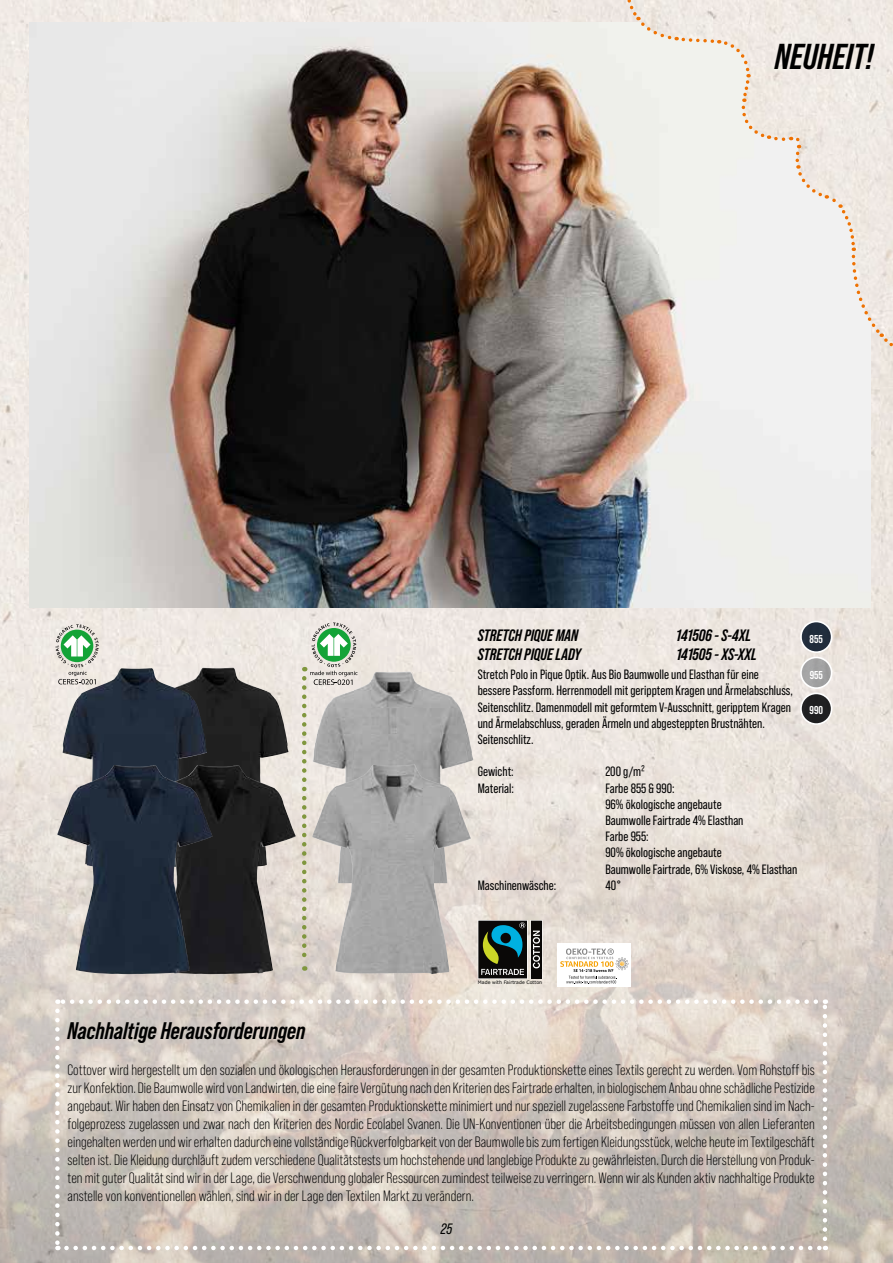
<style>
.page{position:relative;width:893px;height:1263px;background:#fff}
.page>*{position:absolute;margin:0;border:0;box-sizing:border-box;transform-origin:0 0}
.t1{font:italic 700 36px "Bebas Neue Pro";color:#000}
.t2{font:italic 700 24px "Bebas Neue Pro";color:#000}
.t3{font:italic 700 16.5px "Bebas Neue Pro";color:#000}
.t4{font:15px/18px "Bebas Neue Pro";color:#000;text-align:justify}
.t5{font:italic 15px "Bebas Neue Pro";color:#000}
.t6{font:13.5px/16.2px "Bebas Neue Pro";color:#000}
.t7{font:700 11.4px "Bebas Neue Pro";color:#fff}
.t8{font:4.65px "Verdana";color:#000}
</style>
<div class="page">
<img style="left:0;top:0;width:893px;height:631px">
<img style="left:0;top:631px;width:893px;height:632px">
<img style="left:30px;top:22px;width:841px;height:585px">
<div style="left:557px;top:944px;width:74px;height:43px;background:#fff"></div>
<svg style="left:560px;top:948px;width:69px;height:36px"></svg>
<svg style="left:478px;top:920px;width:64px;height:59px;background:#374d48"></svg>
<img style="left:185px;top:668px;width:82px;height:97px">
<img style="left:62px;top:668px;width:123px;height:97px">
<img style="left:357px;top:672px;width:117px;height:211px">
<img style="left:190px;top:765px;width:83px;height:209px">
<img style="left:57px;top:765px;width:133px;height:209px">
<img style="left:312px;top:764px;width:159px;height:210px">
<svg style="left:55px;top:624px;width:44px;height:60px;background:#b2cbb2"></svg>
<svg style="left:302px;top:622px;width:55px;height:349px;background:#c4c5bc"></svg>
<img style="left:801px;top:693px;width:31px;height:31px">
<div style="left:800px;top:692px;width:32px;height:33px;border:2px solid #fff;border-radius:50%"></div>
<img style="left:801px;top:621px;width:31px;height:31px">
<div style="left:800px;top:621px;width:32px;height:32px;border:2px solid #fff;border-radius:50%"></div>
<img style="left:801px;top:657px;width:31px;height:31px;border-radius:15px">
<div style="left:800px;top:657px;width:32px;height:32px;border:2px solid #fff;border-radius:50%"></div>
<svg style="left:55px;top:1011px;width:5px;height:239px"></svg>
<svg style="left:66px;top:1246px;width:760px;height:4px"></svg>
<svg style="left:823px;top:999px;width:4px;height:240px"></svg>
<svg style="left:57px;top:999px;width:759px;height:5px"></svg>
<svg style="left:624px;top:0;width:269px;height:364px"></svg>
<h1 class="t1" style="left:775px;top:36px;width:100px">NEUHEIT!</h1>
<p class="t3" style="left:478px;top:625px;width:102px">STRETCH PIQUE MAN</p>
<p class="t3" style="left:676px;top:625px;width:76px">141506 - S-4XL</p>
<p class="t3" style="left:478px;top:645px;width:105px">STRETCH PIQUE LADY</p>
<p class="t3" style="left:676px;top:645px;width:82px">141505 - XS-XXL</p>
<p class="t6" style="left:478px;top:666px;width:317px">Stretch Polo in Pique Optik. Aus Bio Baumwolle und Elasthan für eine bessere Passform. Herrenmodell mit geripptem Kragen und Ärmelabschluss, Seitenschlitz. Damenmodell mit geformtem V-Ausschnitt, geripptem Kragen und Ärmelabschluss, geraden Ärmeln und abgesteppten Brustnähten.<br>Seitenschlitz.</p>
<p class="t6" style="left:478px;top:763px;width:37px">Gewicht:</p>
<p class="t6" style="left:605px;top:763px;width:41px">200 g/m²</p>
<p class="t6" style="left:478px;top:780px;width:38px">Material:</p>
<p class="t6" style="left:605px;top:780px;width:194px">Farbe 855 &amp; 990:<br>96% ökologische angebaute<br>Baumwolle Fairtrade 4% Elasthan<br>Farbe 955:<br>90% ökologische angebaute<br>Baumwolle Fairtrade, 6% Viskose, 4% Elasthan</p>
<p class="t6" style="left:478px;top:877px;width:80px">Maschinenwäsche:</p>
<p class="t6" style="left:605px;top:877px;width:18px">40°</p>
<p class="t7" style="left:810px;top:632px;width:15px">855</p>
<p class="t7" style="left:810px;top:668px;width:15px">955</p>
<p class="t7" style="left:809px;top:704px;width:15px">990</p>
<p class="t8" style="left:478px;top:979px;width:66px">Made with Fairtrade Cotton</p>
<h2 class="t2" style="left:68px;top:1017px;width:239px">Nachhaltige Herausforderungen</h2>
<p class="t4" style="left:68px;top:1061px;width:749px">Cottover wird hergestellt um den sozialen und ökologischen Herausforderungen in der gesamten Produktionskette eines Textils gerecht zu werden. Vom Rohstoff bis zur Konfektion. Die Baumwolle wird von Landwirten, die eine faire Vergütung nach den Kriterien des Fairtrade erhalten, in biologischem Anbau ohne schädliche Pestizide angebaut. Wir haben den Einsatz von Chemikalien in der gesamten Produktionskette minimiert und nur speziell zugelassene Farbstoffe und Chemikalien sind im Nach&shy;folgeprozess zugelassen und zwar nach den Kriterien des Nordic Ecolabel Svanen. Die UN-Konventionen über die Arbeitsbedingungen müssen von allen Lieferanten eingehalten werden und wir erhalten dadurch eine vollständige Rückverfolgbarkeit von der Baumwolle bis zum fertigen Kleidungsstück, welche heute im Textilgeschäft selten ist. Die Kleidung durchläuft zudem verschiedene Qualitätstests um hochstehende und langlebige Produkte zu gewährleisten. Durch die Herstellung von Produk&shy;ten mit guter Qualität sind wir in der Lage, die Verschwendung globaler Ressourcen zumindest teilweise zu verringern. Wenn wir als Kunden aktiv nachhaltige Produkte anstelle von konventionellen wählen, sind wir in der Lage den Textilen Markt zu verändern.</p>
<p class="t5" style="left:441px;top:1220px;width:13px">25</p>
</div>
